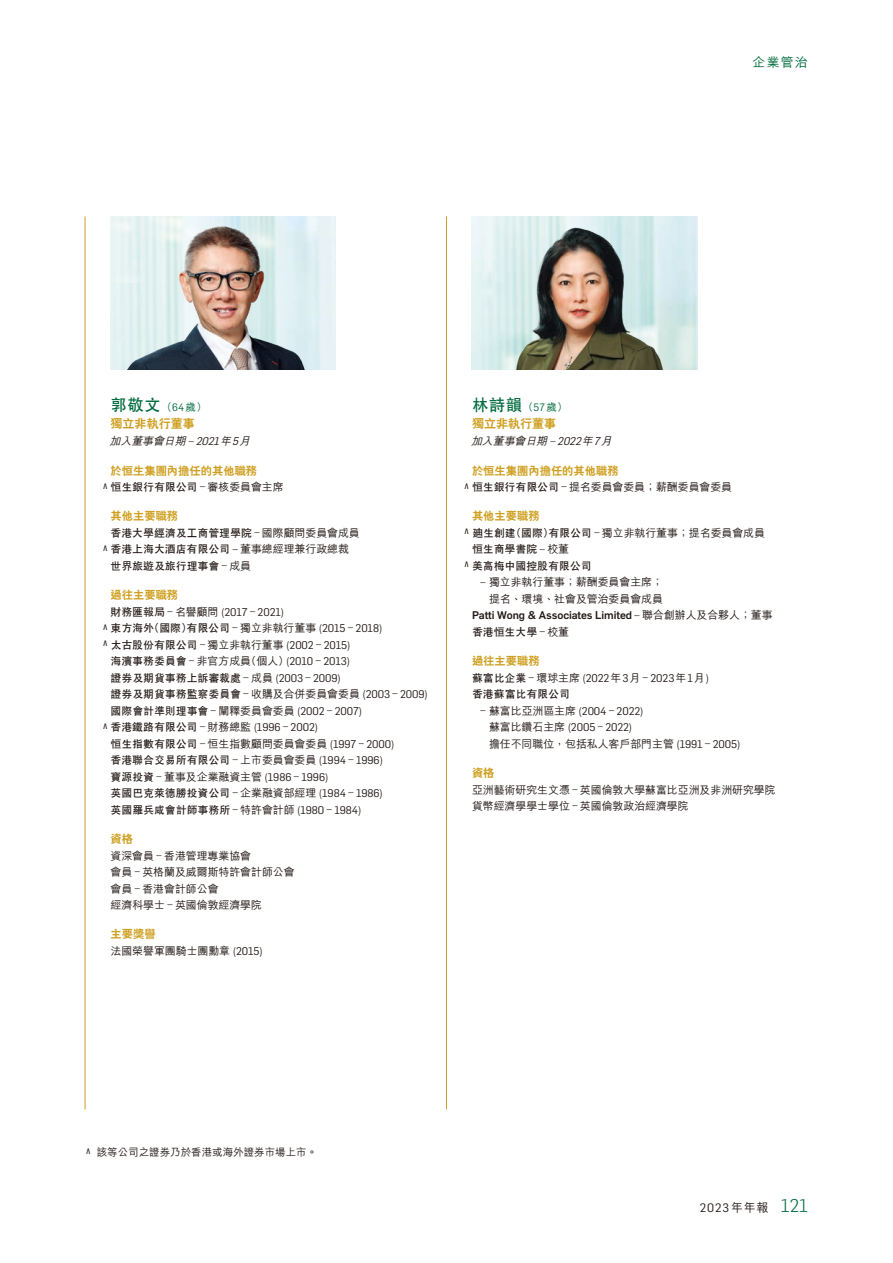
<style>
.page{position:relative;width:893px;height:1263px;background:#fff}
.page>*{position:absolute;margin:0;border:0;box-sizing:border-box;transform-origin:0 0}
.t1{font:700 16.5px "C Hei 2 HK";letter-spacing:.02em;color:#006b3f}
.t2{font:500 12.75px "M Hei HK";color:#006b3f}
.t3{font:800 12px "C Hei 2 HK";letter-spacing:.005em;color:#ce9f20}
.t4{font:12px "Flama";color:#231916}
.t5{font:800 11.25px "C Hei 2 HK";letter-spacing:.005em;color:#ce9f20}
.t6{font:10.95px/16.5px "Flama";letter-spacing:-.005em;color:#231916}
.t7{font:500 10.95px/16.5px "M Hei HK";letter-spacing:-.005em;color:#231916}
.t8{font:700 10.95px/16.5px "C Hei 2 HK";letter-spacing:-.005em;color:#231916}
.t9{font:500 10.95px "Flama";letter-spacing:-.005em;color:#231916}
.t10{font:italic 500 10.95px "M Hei HK";color:#231916}
.t11{font:500 10.5px "M Hei HK";color:#231916}
.s1{font-family:"M Hei HK";font-weight:500;font-size:10.5px}
.s2{font-family:"Flama";font-weight:400;font-size:10.5px}
.s3{font-family:"Flama";font-weight:400}
.s4{font-family:"Flama";font-weight:400;font-size:12.75px}
.s5{font-family:"M Hei HK";font-weight:500}
.s6{font-family:"C Hei 2 HK";font-weight:700}
.s7{font-size:12.75px}
.s8{font-weight:400}
.s9{font-family:"M Hei HK"}
.s10{font-weight:300;font-size:18px;color:#006b3f}
</style>
<div class="page">
<hr style="left:85px;top:216px;width:1px;height:893px;background:#ce9f20">
<hr style="left:446px;top:216px;width:1px;height:893px;background:#ce9f20">
<img style="left:111px;top:216px;width:225px;height:153px">
<img style="left:472px;top:216px;width:225px;height:153px">
<p class="t2" style="left:752px;top:53px;width:57px">企業管治</p>
<h1 class="t1" style="left:111px;top:397px;width:98px">郭敬文<span class="s1">（</span><span class="s2">64</span><span class="s1">歲）</span></h1>
<p class="t3" style="left:111px;top:418px;width:86px">獨立非執行董事</p>
<p class="t10" style="left:110px;top:433px;width:145px">加入董事會日期 <span class="s3">–2021</span>年<span class="s3">5</span>月</p>
<p class="t5" style="left:111px;top:465px;width:148px">於恒生集團內擔任的其他職務</p>
<p class="t8" style="left:102px;top:479px;width:183px"><span class="s4">^</span> 恒生銀行有限公司 <span class="s3">–</span> <span class="s5">審核委員會主席</span></p>
<p class="t5" style="left:111px;top:511px;width:69px">其他主要職務</p>
<p class="t8" style="left:111px;top:524px;width:251px">香港大學經濟及工商管理學院 <span class="s3">–</span> <span class="s5">國際顧問委員會成員</span></p>
<p class="t8" style="left:102px;top:541px;width:248px"><span class="s4">^</span> 香港上海大酒店有限公司 <span class="s3">–</span> <span class="s5">董事總經理兼行政總裁</span></p>
<p class="t8" style="left:111px;top:557px;width:142px">世界旅遊及旅行理事會 <span class="s3">–</span> <span class="s5">成員</span></p>
<p class="t5" style="left:111px;top:589px;width:69px">過往主要職務</p>
<p class="t6" style="left:111px;top:603px;width:175px"><span class="s6">財務匯報局</span> – <span class="s5">名譽顧問</span> (2017 – 2021)</p>
<p class="t8" style="left:102px;top:620px;width:282px"><span class="s4">^</span> 東方海外（國際）有限公司 <span class="s3">–</span> <span class="s5">獨立非執行董事</span> <span class="s3">(2015 – 2018)</span></p>
<p class="t6" style="left:102px;top:636px;width:250px;text-align:right"><span class="s7">^</span> <span class="s6">太古股份有限公司</span> – <span class="s5">獨立非執行董事</span> (2002 – 2015)<span class="s6">海濱事務委員會</span> – <span class="s5">非官方成員（個人）</span>(2010 – 2013)</p>
<p class="t8" style="left:111px;top:669px;width:319px">證券及期貨事務上訴審裁處 <span class="s3">–</span> <span class="s5">成員</span> <span class="s3">(2003 – 2009)<br></span>證券及期貨事務監察委員會 <span class="s3">–</span> <span class="s5">收購及合併委員會委員</span> <span class="s3">(2003 – 2009)</span></p>
<p class="t6" style="left:102px;top:702px;width:262px;text-indent:9px"><span class="s6">國際會計準則理事會</span> – <span class="s5">闡釋委員會委員</span> (2002 – 2007) <span class="s7">^</span> <span class="s6">香港鐵路有限公司</span> – <span class="s5">財務總監</span> (1996 – 2002)</p>
<p class="t6" style="left:111px;top:735px;width:285px"><span class="s6">恒生指數有限公司</span> – <span class="s5">恒生指數顧問委員會委員</span> (1997 – 2000)<span class="s6">香港聯合交易所有限公司</span> – <span class="s5">上市委員會委員</span> (1994 – 1996)<span class="s6">寶源投資</span> – <span class="s5">董事及企業融資主管</span> (1986 – 1996)<br><span class="s6">英國巴克萊德勝投資公司</span> – <span class="s5">企業融資部經理</span> (1984 – 1986)<span class="s6">英國羅兵咸會計師事務所</span> – <span class="s5">特許會計師</span> (1980 – 1984)</p>
<p class="t5" style="left:111px;top:833px;width:24px">資格</p>
<p class="t7" style="left:111px;top:846px;width:186px">資深會員 <span class="s3">–</span> 香港管理專業協會<br>會員 <span class="s3">–</span> 英格蘭及威爾斯特許會計師公會會員 <span class="s3">–</span> 香港會計師公會<br>經濟科學士 <span class="s3">–</span> 英國倫敦經濟學院</p>
<p class="t5" style="left:111px;top:928px;width:47px">主要獎譽</p>
<p class="t7" style="left:111px;top:941px;width:154px">法國榮譽軍團騎士團勳章 <span class="s3">(2015)</span></p>
<h1 class="t1" style="left:472px;top:397px;width:97px">林詩韻<span class="s1">（</span><span class="s2">57</span><span class="s1">歲）</span></h1>
<p class="t3" style="left:472px;top:418px;width:86px">獨立非執行董事</p>
<p class="t10" style="left:471px;top:433px;width:145px">加入董事會日期 <span class="s3">–2022</span>年<span class="s3">7</span>月</p>
<p class="t5" style="left:472px;top:465px;width:148px">於恒生集團內擔任的其他職務</p>
<p class="t7" style="left:463px;top:478px;width:270px"><span class="s4">^</span> <span class="s6">恒生銀行有限公司</span> <span class="s3">–</span> 提名委員會委員；薪酬委員會委員</p>
<p class="t5" style="left:472px;top:511px;width:69px">其他主要職務</p>
<p class="t7" style="left:463px;top:524px;width:303px"><span class="s4">^</span> <span class="s6">廸生創建（國際）有限公司</span> <span class="s3">–</span> 獨立非執行董事；提名委員會成員</p>
<p class="t8" style="left:463px;top:541px;width:130px;text-indent:9px">恒生商學書院 <span class="s3">–</span> <span class="s5">校董<br></span><span class="s4">^</span> 美高梅中國控股有限公司</p>
<p class="t7" style="left:480px;top:573px;width:184px;text-align:right"><span class="s3">–</span> 獨立非執行董事；薪酬委員會主席；提名、環境、社會及管治委員會成員</p>
<p class="t9" style="left:472px;top:608px;width:302px">Patti Wong &amp; Associates Limited <span class="s8">–</span> <span class="s9">聯合創辦人及合夥人；董事</span></p>
<p class="t8" style="left:472px;top:623px;width:99px">香港恒生大學 <span class="s3">–</span> <span class="s5">校董</span></p>
<p class="t5" style="left:472px;top:655px;width:69px">過往主要職務</p>
<p class="t6" style="left:472px;top:669px;width:239px"><span class="s6">蘇富比企業</span> – <span class="s5">環球主席</span> (2022<span class="s5">年</span>3<span class="s5">月</span> – 2023<span class="s5">年</span>1<span class="s5">月</span>)</p>
<p class="t8" style="left:472px;top:686px;width:99px">香港蘇富比有限公司</p>
<p class="t6" style="left:481px;top:702px;width:165px;text-align:center">– <span class="s5">蘇富比亞洲區主席</span> (2004 – 2022)<span class="s5">蘇富比鑽石主席</span> (2005 – 2022)</p>
<p class="t7" style="left:489px;top:734px;width:253px">擔任不同職位，包括私人客戶部門主管 <span class="s3">(1991 – 2005)</span></p>
<p class="t5" style="left:472px;top:767px;width:24px">資格</p>
<p class="t7" style="left:472px;top:780px;width:305px">亞洲藝術研究生文憑 <span class="s3">–</span> 英國倫敦大學蘇富比亞洲及非洲研究學院貨幣經濟學學士學位 <span class="s3">–</span> 英國倫敦政治經濟學院</p>
<p class="t11" style="left:85px;top:1145px;width:234px"><span class="s4">^</span> 該等公司之證券乃於香港或海外證券市場上市。</p>
<p class="t4" style="left:700px;top:1199px;width:109px">2023<span class="s5">年年報</span> <span class="s10">121</span></p>
</div>
